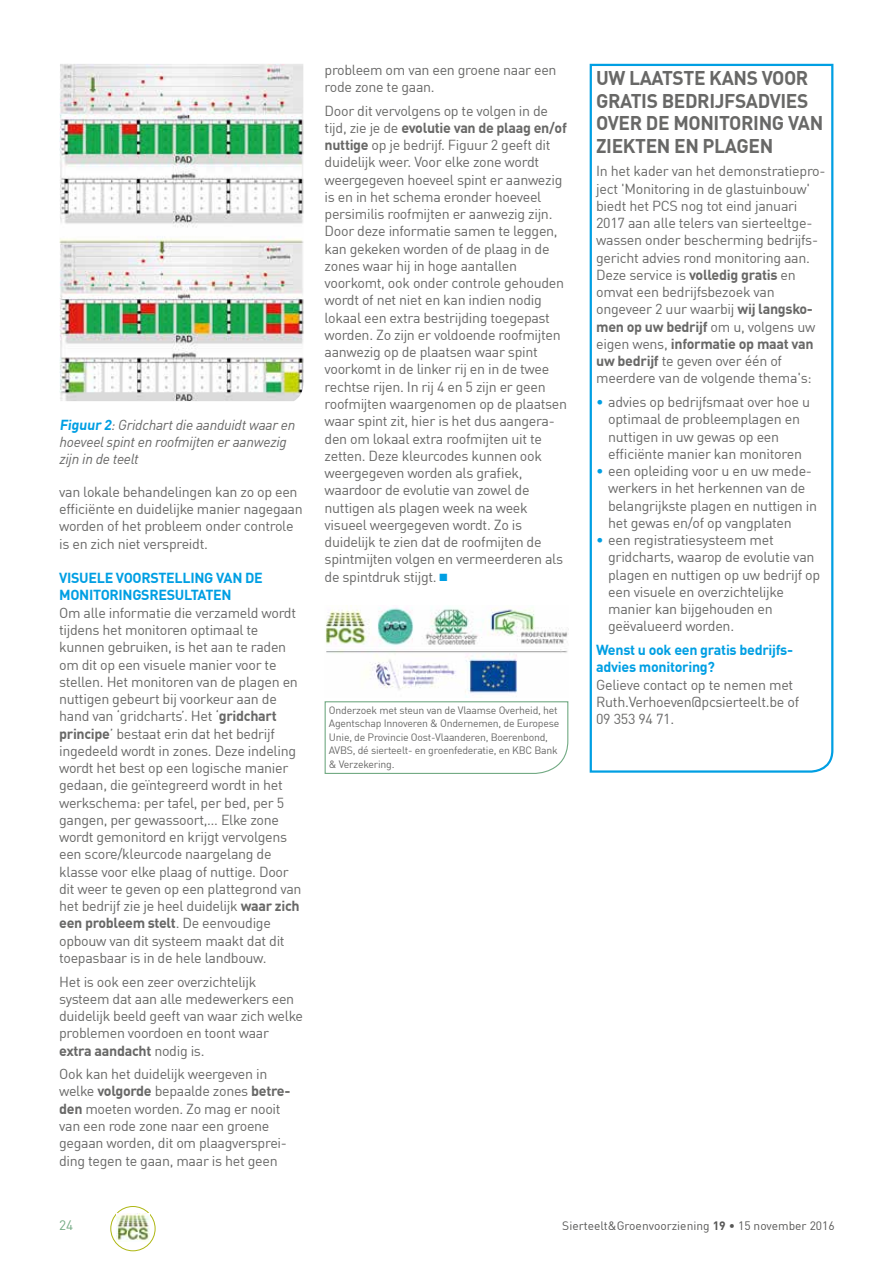
<style>
.page{position:relative;width:893px;height:1263px;background:#fff}
.page>*{position:absolute;margin:0;border:0;box-sizing:border-box;transform-origin:0 0}
.t1{font:700 19.5px/22.5px "DIN Offc Pro";letter-spacing:-.02em;color:#686867}
.t2{font:14.25px/17.2px "DIN Offc Pro";letter-spacing:-.02em;color:#686867}
.t3{font:700 14.25px/17.2px "DIN Offc Pro";letter-spacing:-.02em;color:#009fe3}
.t4{font:italic 14.25px/17.2px "DIN Offc Pro";letter-spacing:-.02em;color:#686867}
.t5{font:13.5px "DIN Offc Pro";color:#73aa84}
.t6{font:12px "DIN Offc Pro";color:#575756}
.t7{font:10.5px/13.5px "DIN Offc Pro";letter-spacing:-.02em;color:#686867}
.s1{font-weight:700;font-style:normal;color:#009fe3}
.s2{font-weight:700}
.s3{color:#009fe3}
</style>
<div class="page">
<svg style="left:111px;top:1206px;width:44px;height:45px"></svg>
<div style="left:111px;top:1206px;width:44px;height:45px;border:1px solid #aeb712;border-radius:50%"></div>
<img style="left:116px;top:1214px;width:33px;height:27px">
<svg style="left:589px;top:63px;width:245px;height:710px"></svg>
<img style="left:60px;top:64px;width:243px;height:337px">
<img style="left:325px;top:605px;width:243px;height:93px">
<svg style="left:324px;top:701px;width:245px;height:73px"></svg>
<p class="t4" style="left:60px;top:415px;width:237px"><span class="s1">Figuur 2</span>: Gridchart die aanduidt waar en hoeveel spint en roofmijten er aanwezig zijn in de teelt</p>
<p class="t2" style="left:59px;top:482px;width:245px">van lokale behandelingen kan zo op een efficiënte en duidelijke manier nagegaan worden of het probleem onder controle is en zich niet verspreidt.</p>
<p class="t3" style="left:59px;top:567px;width:205px">VISUELE VOORSTELLING VAN DE<br>MONITORINGSRESULTATEN</p>
<p class="t2" style="left:59px;top:602px;width:244px">Om alle informatie die verzameld wordt tijdens het monitoren optimaal te kunnen gebruiken, is het aan te raden om dit op een visuele manier voor te stellen. Het monitoren van de plagen en nuttigen gebeurt bij voorkeur aan de hand van ‘gridcharts’. Het ‘<span class="s2">gridchart principe</span>’ bestaat erin dat het bedrijf ingedeeld wordt in zones. Deze indeling wordt het best op een logische manier gedaan, die geïntegreerd wordt in het werkschema: per tafel, per bed, per 5 gangen, per gewassoort,… Elke zone wordt gemonitord en krijgt vervolgens een score/kleurcode naargelang de klasse voor elke plaag of nuttige. Door dit weer te geven op een plattegrond van het bedrijf zie je heel duidelijk <span class="s2">waar zich een probleem stelt</span>. De eenvoudige opbouw van dit systeem maakt dat dit toepasbaar is in de hele landbouw.</p>
<p class="t2" style="left:59px;top:971px;width:245px">Het is ook een zeer overzichtelijk systeem dat aan alle medewerkers een duidelijk beeld geeft van waar zich welke problemen voordoen en toont waar <span class="s2">extra aandacht</span> nodig is.</p>
<p class="t2" style="left:59px;top:1064px;width:233px">Ook kan het duidelijk weergeven in welke <span class="s2">volgorde</span> bepaalde zones <span class="s2">betre&shy;den</span> moeten worden. Zo mag er nooit van een rode zone naar een groene gegaan worden, dit om plaagversprei&shy;ding tegen te gaan, maar is het geen</p>
<p class="t2" style="left:325px;top:59px;width:234px">probleem om van een groene naar een rode zone te gaan.</p>
<p class="t2" style="left:325px;top:100px;width:244px">Door dit vervolgens op te volgen in de tijd, zie je de <span class="s2">evolutie van de plaag en/of nuttige</span> op je bedrijf. Figuur 2 geeft dit duidelijk weer. Voor elke zone wordt weergegeven hoeveel spint er aanwezig is en in het schema eronder hoeveel persimilis roofmijten er aanwezig zijn.<br>Door deze informatie samen te leggen, kan gekeken worden of de plaag in de zones waar hij in hoge aantallen voorkomt, ook onder controle gehouden wordt of net niet en kan indien nodig lokaal een extra bestrijding toegepast worden. Zo zijn er voldoende roofmijten aanwezig op de plaatsen waar spint voorkomt in de linker rij en in de twee rechtse rijen. In rij 4 en 5 zijn er geen roofmijten waargenomen op de plaatsen waar spint zit, hier is het dus aangera&shy;den om lokaal extra roofmijten uit te zetten. Deze kleurcodes kunnen ook weergegeven worden als grafiek, waardoor de evolutie van zowel de nuttigen als plagen week na week visueel weergegeven wordt. Zo is duidelijk te zien dat de roofmijten de spintmijten volgen en vermeerderen als de spintdruk stijgt. <span class="s3">■</span></p>
<p class="t7" style="left:329px;top:702px;width:232px">Onderzoek met steun van de Vlaamse Overheid, het Agentschap Innoveren &amp; Ondernemen, de Europese Unie, de Provincie Oost-Vlaanderen, Boerenbond, AVBS, dé sierteelt- en groenfederatie, en KBC Bank &amp; Verzekering.</p>
<h1 class="t1" style="left:596px;top:64px;width:229px">UW LAATSTE KANS VOOR<br>GRATIS BEDRIJFSADVIES<br>OVER DE MONITORING VAN<br>ZIEKTEN EN PLAGEN</h1>
<p class="t2" style="left:596px;top:161px;width:231px">In het kader van het demonstratiepro&shy;ject 'Monitoring in de glastuinbouw' biedt het PCS nog tot eind januari 2017 aan alle telers van sierteeltge&shy;wassen onder bescherming bedrijfs&shy;gericht advies rond monitoring aan.<br>Deze service is <span class="s2">volledig gratis</span> en omvat een bedrijfsbezoek van ongeveer 2 uur waarbij <span class="s2">wij langsko&shy;men op uw bedrijf</span> om u, volgens uw eigen wens, <span class="s2">informatie op maat van uw bedrijf</span> te geven over één of meerdere van de volgende thema's:</p>
<p class="t2" style="left:608px;top:392px;width:203px;text-indent:-12px"><span class="s3">•</span> advies op bedrijfsmaat over hoe u optimaal de probleemplagen en nuttigen in uw gewas op een efficiënte manier kan monitoren</p>
<p class="t2" style="left:608px;top:461px;width:211px;text-indent:-12px"><span class="s3">•</span> een opleiding voor u en uw mede&shy;werkers in het herkennen van de belangrijkste plagen en nuttigen in het gewas en/of op vangplaten</p>
<p class="t2" style="left:608px;top:530px;width:213px;text-indent:-12px"><span class="s3">•</span> een registratiesysteem met gridcharts, waarop de evolutie van plagen en nuttigen op uw bedrijf op een visuele en overzichtelijke manier kan bijgehouden en geëvalueerd worden.</p>
<p class="t3" style="left:596px;top:639px;width:199px">Wenst u ook een gratis bedrijfs&shy;advies monitoring?</p>
<p class="t2" style="left:596px;top:674px;width:204px">Gelieve contact op te nemen met<br>Ruth.Verhoeven@pcsierteelt.be of<br>09 353 94 71.</p>
<p class="t5" style="left:59px;top:1215px;width:16px">24</p>
<p class="t6" style="left:562px;top:1216px;width:274px">Sierteelt&amp;Groenvoorziening <span class="s2">19</span> • 15 november 2016</p>
</div>
